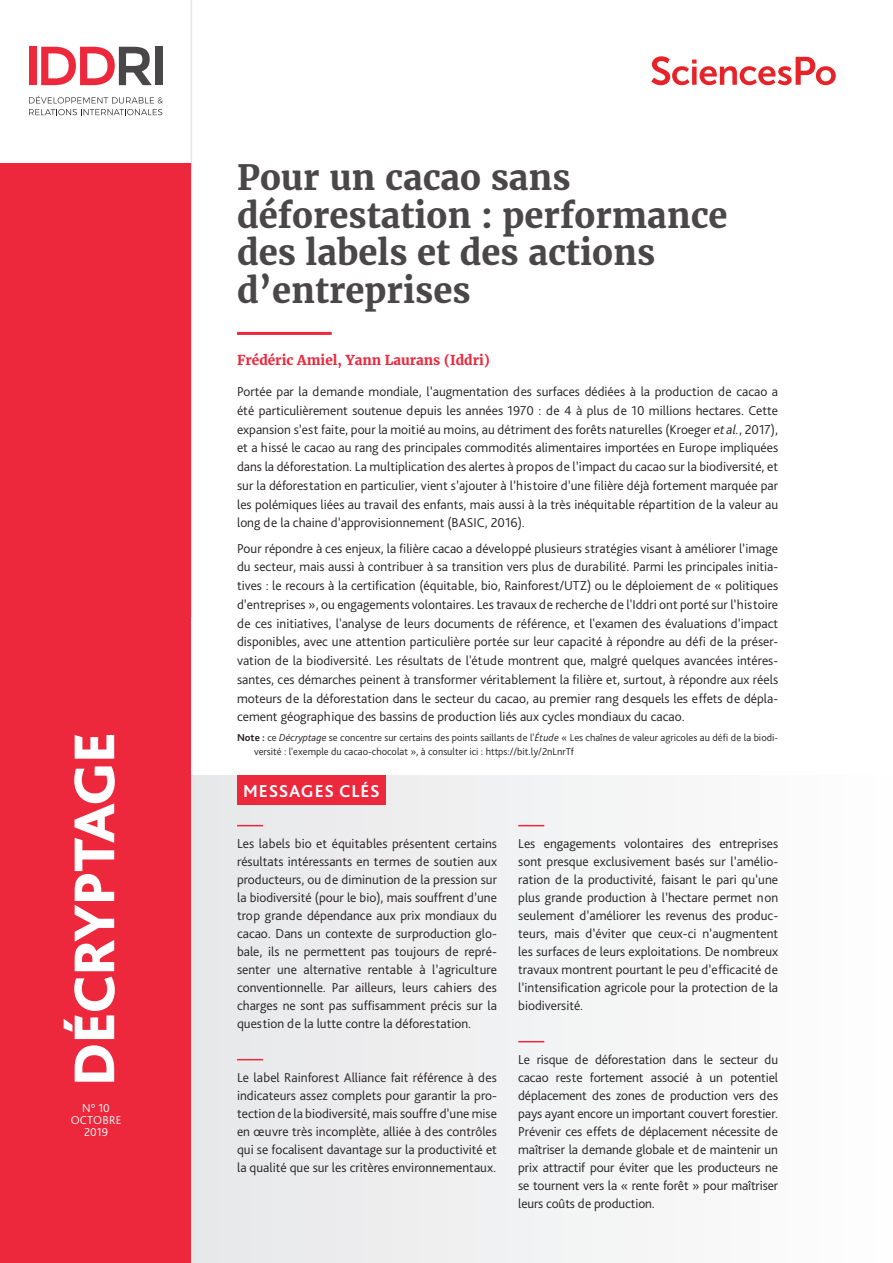
<style>
.page{position:relative;width:893px;height:1263px;background:#fff}
.page>*{position:absolute;margin:0;border:0;box-sizing:border-box;transform-origin:0 0}
.TItre_publication_23{font:700 34.5px/37.5px "Merriweather";color:#4a4749}
.T_Cartouche{font:700 18px "Bliss Pro";letter-spacing:.04em;color:#fff}
.chapôFR{font:300 13.5px/18.8px "Bliss Pro";color:#231f20;text-align:justify}
.texte_clé_FR{font:300 13.5px/18px "Bliss Pro";color:#231f20;text-align:justify}
.auteur_s{font:700 13.5px "Merriweather";color:#ed283c}
.N_PUBLI{font:300 12px "Bliss Pro";letter-spacing:.015em;color:#fff}
.notes{font:300 10.5px/13.5px "Bliss Pro";color:#231f20}
.s1{font-style:italic}
.s2{font-weight:700}
</style>
<div class="page">
<div style="left:191px;top:776px;width:702px;height:487px;background:#f2f3f4"></div>
<hr style="left:237px;top:332px;width:95px;height:3px;background:#ed283c">
<svg style="left:651px;top:56px;width:185px;height:29px"></svg>
<div style="left:237px;top:775px;width:149px;height:30px;background:#ed283c"></div>
<hr style="left:191px;top:0;width:1px;height:617px;background:#e6e7e9">
<div style="left:0;top:164px;width:191px;height:1099px;background:#ed283c"></div>
<svg style="left:237px;top:825px;width:26px;height:1px"></svg>
<svg style="left:237px;top:1059px;width:26px;height:1px"></svg>
<svg style="left:518px;top:825px;width:26px;height:1px"></svg>
<svg style="left:518px;top:1041px;width:26px;height:1px"></svg>
<div style="left:29px;top:47px;width:7px;height:38px;background:#ed283c"></div>
<svg style="left:41px;top:47px;width:111px;height:38px"></svg>
<div style="left:155px;top:47px;width:8px;height:38px;background:#4a4749"></div>
<svg style="left:29px;top:96px;width:134px;height:7px"></svg>
<svg style="left:29px;top:109px;width:133px;height:6px"></svg>
<svg style="left:64px;top:735px;width:51px;height:347px"></svg>
<p class="N_PUBLI" style="left:82px;top:1100px;width:29px">N° 10</p>
<p class="N_PUBLI" style="left:71px;top:1112px;width:52px">OCTOBRE</p>
<p class="N_PUBLI" style="left:84px;top:1124px;width:25px">2019</p>
<p class="TItre_publication_23" style="left:237px;top:158px;width:492px">Pour un cacao sans déforestation : performance des labels et des actions d’entreprises</p>
<p class="auteur_s" style="left:237px;top:351px;width:254px">Frédéric Amiel, Yann Laurans (Iddri)</p>
<p class="chapôFR" style="left:237px;top:382px;width:543px">Portée par la demande mondiale, l’augmentation des surfaces dédiées à la production de cacao a été particulièrement soutenue depuis les années 1970 : de 4 à plus de 10 millions hectares. Cette expansion s’est faite, pour la moitié au moins, au détriment des forêts naturelles (Kroeger <span class="s1">et al.</span>, 2017), et a hissé le cacao au rang des principales commodités alimentaires importées en Europe impliquées dans la déforestation. La multiplication des alertes à propos de l’impact du cacao sur la biodiversité, et sur la déforestation en particulier, vient s’ajouter à l’histoire d’une filière déjà fortement marquée par les polémiques liées au travail des enfants, mais aussi à la très inéquitable répartition de la valeur au long de la chaine d’approvisionnement (BASIC, 2016).</p>
<p class="chapôFR" style="left:237px;top:538px;width:543px">Pour répondre à ces enjeux, la filière cacao a développé plusieurs stratégies visant à améliorer l’image du secteur, mais aussi à contribuer à sa transition vers plus de durabilité. Parmi les principales initia&shy;tives : le recours à la certification (équitable, bio, Rainforest/UTZ) ou le déploiement de « politiques d’entreprises », ou engagements volontaires. Les travaux de recherche de l'Iddri ont porté sur l’histoire de ces initiatives, l'analyse de leurs documents de référence, et l'examen des évaluations d’impact disponibles, avec une attention particulière portée sur leur capacité à répondre au défi de la préser&shy;vation de la biodiversité. Les résultats de l'étude montrent que, malgré quelques avancées intéres&shy;santes, ces démarches peinent à transformer véritablement la filière et, surtout, à répondre aux réels moteurs de la déforestation dans le secteur du cacao, au premier rang desquels les effets de dépla&shy;cement géographique des bassins de production liés aux cycles mondiaux du cacao.</p>
<p class="notes" style="left:254px;top:731px;width:526px;text-indent:-17px"><span class="s2">Note :</span> ce <span class="s1">Décryptage</span> se concentre sur certains des points saillants de l'<span class="s1">Étude</span> « Les chaînes de valeur agricoles au défi de la biodi&shy;versité : l'exemple du cacao-chocolat », à consulter ici : https://bit.ly/2nLnrTf</p>
<p class="T_Cartouche" style="left:243px;top:780px;width:138px">MESSAGES CLÉS</p>
<p class="texte_clé_FR" style="left:237px;top:834px;width:261px">Les labels bio et équitables présentent certains résultats intéressants en termes de soutien aux producteurs, ou de diminution de la pression sur la biodiversité (pour le bio), mais souffrent d’une trop grande dépendance aux prix mondiaux du cacao. Dans un contexte de surproduction glo&shy;bale, ils ne permettent pas toujours de repré&shy;senter une alternative rentable à l’agriculture conventionnelle. Par ailleurs, leurs cahiers des charges ne sont pas suffisamment précis sur la question de la lutte contre la déforestation.</p>
<p class="texte_clé_FR" style="left:237px;top:1068px;width:261px">Le label Rainforest Alliance fait référence à des indicateurs assez complets pour garantir la pro&shy;tection de la biodiversité, mais souffre d’une mise en œuvre très incomplète, alliée à des contrôles qui se focalisent davantage sur la productivité et la qualité que sur les critères environnementaux.</p>
<p class="texte_clé_FR" style="left:518px;top:834px;width:261px">Les engagements volontaires des entreprises sont presque exclusivement basés sur l’amélio&shy;ration de la productivité, faisant le pari qu’une plus grande production à l’hectare permet non seulement d’améliorer les revenus des produc&shy;teurs, mais d’éviter que ceux-ci n’augmentent les surfaces de leurs exploitations. De nombreux travaux montrent pourtant le peu d’efficacité de l’intensification agricole pour la protection de la biodiversité.</p>
<p class="texte_clé_FR" style="left:518px;top:1050px;width:261px">Le risque de déforestation dans le secteur du cacao reste fortement associé à un potentiel déplacement des zones de production vers des pays ayant encore un important couvert forestier.<br>Prévenir ces effets de déplacement nécessite de maîtriser la demande globale et de maintenir un prix attractif pour éviter que les producteurs ne se tournent vers la « rente forêt » pour maîtriser leurs coûts de production.</p>
</div>
